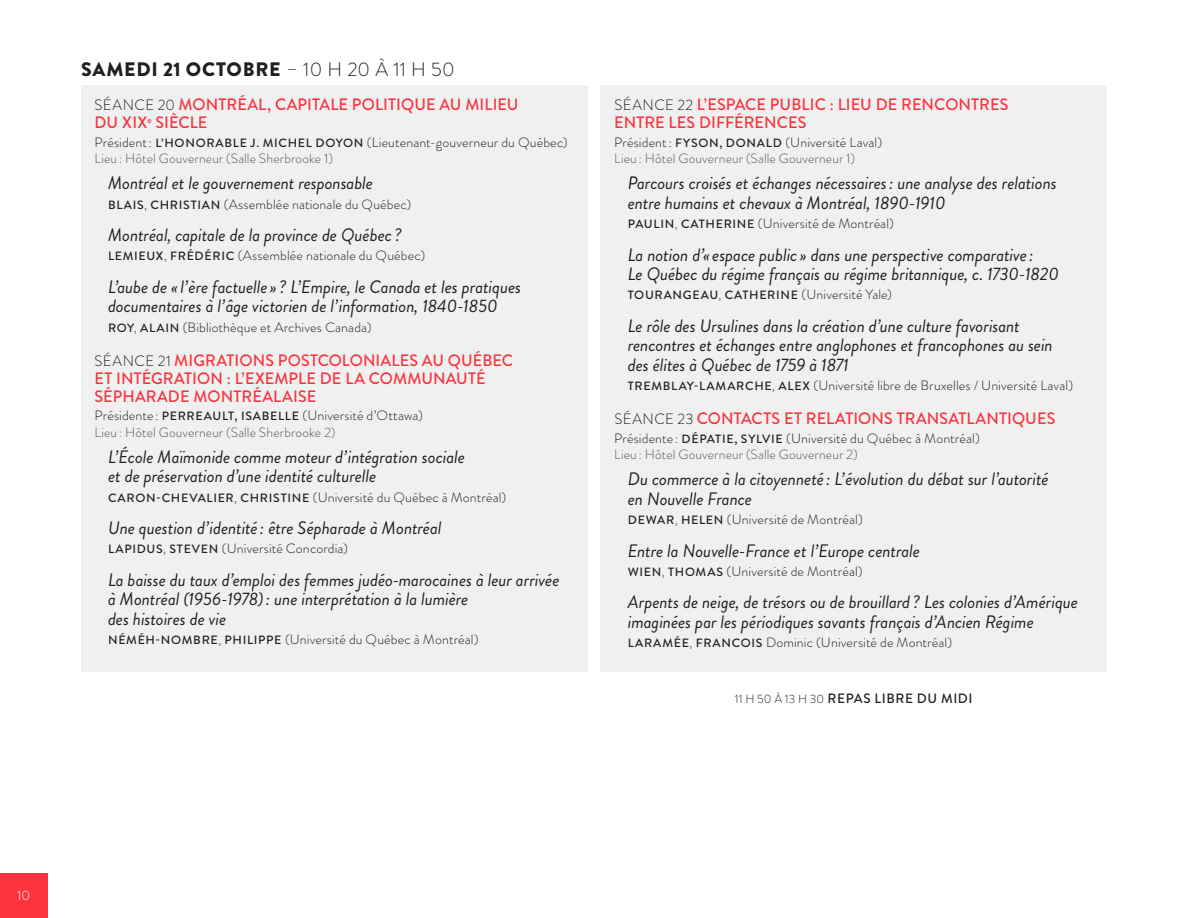
<style>
.page{position:relative;width:1188px;height:918px;background:#fff}
.page>*{position:absolute;margin:0;border:0;box-sizing:border-box;transform-origin:0 0}
.PROG_DATE{font:900 19.5px "Brandon Grotesque";letter-spacing:.035em;color:#231f20}
.PROG_Titre_comm{font:italic 18px/19.5px "Brandon Grotesque";letter-spacing:-.005em;color:#231f20}
.TITRE_SÉANCE_TDM{font:500 16.5px/18px "Brandon Grotesque";letter-spacing:.005em;color:#fb333e}
.Conférenciers_ères{font:300 13.5px "Brandon Grotesque";letter-spacing:.01em;color:#231f20}
.Présidence{font:300 13.5px "Brandon Grotesque";letter-spacing:.005em;color:#231f20}
.LIEU{font:300 13.5px "Brandon Grotesque";letter-spacing:.01em;color:#57585a}
.PROG_COURANT_SANS__h{font:500 13.5px "Brandon Grotesque";letter-spacing:.045em;color:#231f20}
.t1{font:300 13.5px "Brandon Grotesque";color:#fff}
.Conférenciers_ères-2{font:500 12px "Brandon Grotesque";letter-spacing:.055em;color:#231f20}
.s1{font-weight:300}
.s2{font-weight:300;font-size:15px;color:#231f20}
.s3{font-weight:500;font-size:12px}
.s4{font-size:12px}
.s5{font-weight:300;font-size:13.5px}
.s6{font-weight:300;font-size:12px}
</style>
<div class="page">
<div style="left:0;top:874px;width:48px;height:44px;background:#fb333e"></div>
<div style="left:81px;top:85px;width:506px;height:587px;background:#eff1f0"></div>
<div style="left:601px;top:85px;width:506px;height:587px;background:#eff1f0"></div>
<p class="PROG_DATE" style="left:81px;top:55px;width:375px">SAMEDI 21 OCTOBRE <span class="s1">– 10 H 20 À 11 H 50</span></p>
<p class="TITRE_SÉANCE_TDM" style="left:94px;top:96px;width:426px"><span class="s2">SÉANCE 20</span> MONTRÉAL, CAPITALE POLITIQUE AU MILIEU<br>DU XIX<sup>e</sup> SIÈCLE</p>
<p class="Présidence" style="left:94px;top:133px;width:475px">Président: <span class="s3">L’HONORABLE J. MICHEL DOYON</span> (Lieutenant-gouverneur du Québec)</p>
<p class="LIEU" style="left:94px;top:149px;width:240px">Lieu: Hôtel Gouverneur (Salle Sherbrooke 1)</p>
<p class="PROG_Titre_comm" style="left:108px;top:174px;width:267px">Montréal et le gouvernement responsable</p>
<p class="Conférenciers_ères" style="left:108px;top:195px;width:305px"><span class="s3">BLAIS</span><span class="s4">,</span> <span class="s3">CHRISTIAN</span> (Assemblée nationale du Québec)</p>
<p class="PROG_Titre_comm" style="left:108px;top:225px;width:296px">Montréal, capitale de la province de Québec ?</p>
<p class="Conférenciers_ères" style="left:108px;top:247px;width:319px"><span class="s3">LEMIEUX</span><span class="s4">,</span> <span class="s3">FRÉDÉRIC</span> (Assemblée nationale du Québec)</p>
<p class="PROG_Titre_comm" style="left:108px;top:277px;width:415px">L’aube de «l’ère factuelle » ? L’Empire, le Canada et les pratiques documentaires à l’âge victorien de l’information, 1840-1850</p>
<p class="Conférenciers_ères" style="left:108px;top:318px;width:265px"><span class="s3">ROY</span><span class="s4">,</span> <span class="s3">ALAIN</span> (Bibliothèque et Archives Canada)</p>
<p class="TITRE_SÉANCE_TDM" style="left:94px;top:351px;width:420px"><span class="s2">SÉANCE 21</span> MIGRATIONS POSTCOLONIALES AU QUÉBEC<br>ET INTÉGRATION : L’EXEMPLE DE LA COMMUNAUTÉ<br>SÉPHARADE MONTRÉALAISE</p>
<p class="Présidence" style="left:94px;top:406px;width:330px">Présidente: <span class="s3">PERREAULT, ISABELLE</span> (Université d’Ottawa)</p>
<p class="LIEU" style="left:94px;top:423px;width:243px">Lieu: Hôtel Gouverneur (Salle Sherbrooke 2)</p>
<p class="PROG_Titre_comm" style="left:108px;top:447px;width:359px">L’École Maïmonide comme moteur d’intégration sociale et de préservation d’une identité culturelle</p>
<p class="Conférenciers_ères" style="left:108px;top:488px;width:400px"><span class="s3">CARON-CHEVALIER</span><span class="s4">,</span> <span class="s3">CHRISTINE</span> (Université du Québec à Montréal)</p>
<p class="PROG_Titre_comm" style="left:108px;top:518px;width:335px">Une question d’identité : être Sépharade à Montréal</p>
<p class="Conférenciers_ères" style="left:108px;top:539px;width:241px"><span class="s3">LAPIDUS</span><span class="s4">,</span> <span class="s3">STEVEN</span> (Université Concordia)</p>
<p class="PROG_Titre_comm" style="left:108px;top:570px;width:453px">La baisse du taux d’emploi des femmes judéo-marocaines à leur arrivée à Montréal (1956-1978): une interprétation à la lumière<br>des histoires de vie</p>
<p class="Conférenciers_ères" style="left:108px;top:630px;width:372px"><span class="s3">NÉMÉH-NOMBRE</span><span class="s4">,</span> <span class="s3">PHILIPPE</span> (Université du Québec à Montréal)</p>
<p class="TITRE_SÉANCE_TDM" style="left:614px;top:96px;width:396px"><span class="s2">SÉANCE 22</span> L’ESPACE PUBLIC : LIEU DE RENCONTRES<br>ENTRE LES DIFFÉRENCES</p>
<p class="Présidence" style="left:614px;top:133px;width:269px">Président: <span class="s3">FYSON, DONALD</span> (Université Laval)</p>
<p class="LIEU" style="left:614px;top:149px;width:243px">Lieu: Hôtel Gouverneur (Salle Gouverneur 1)</p>
<p class="PROG_Titre_comm" style="left:628px;top:174px;width:431px">Parcours croisés et échanges nécessaires: une analyse des relations entre humains et chevaux à Montréal, 1890-1910</p>
<p class="Conférenciers_ères" style="left:628px;top:214px;width:268px"><span class="s3">PAULIN</span><span class="s4">,</span> <span class="s3">CATHERINE</span> (Université de Montréal)</p>
<p class="PROG_Titre_comm" style="left:628px;top:245px;width:433px">La notion d’« espace public » dans une perspective comparative :<br>Le Québec du régime français au régime britannique, c. 1730-1820</p>
<p class="Conférenciers_ères-2" style="left:628px;top:287px;width:266px">TOURANGEAU<span class="s1">,</span> CATHERINE <span class="s5">(Université Yale)</span></p>
<p class="PROG_Titre_comm" style="left:628px;top:316px;width:427px">Le rôle des Ursulines dans la création d’une culture favorisant rencontres et échanges entre anglophones et francophones au sein des élites à Québec de 1759 à 1871</p>
<p class="Conférenciers_ères" style="left:628px;top:376px;width:447px"><span class="s3">TREMBLAY-LAMARCHE</span><span class="s4">,</span> <span class="s3">ALEX</span> (Université libre de Bruxelles / Université Laval)</p>
<p class="TITRE_SÉANCE_TDM" style="left:614px;top:410px;width:443px"><span class="s2">SÉANCE 23</span> CONTACTS ET RELATIONS TRANSATLANTIQUES</p>
<p class="Présidence" style="left:614px;top:429px;width:367px">Présidente: <span class="s3">DÉPATIE, SYLVIE</span> (Université du Québec à Montréal)</p>
<p class="LIEU" style="left:614px;top:445px;width:245px">Lieu: Hôtel Gouverneur (Salle Gouverneur 2)</p>
<p class="PROG_Titre_comm" style="left:628px;top:470px;width:422px">Du commerce à la citoyenneté : L’évolution du débat sur l’autorité en Nouvelle France</p>
<p class="Conférenciers_ères" style="left:628px;top:510px;width:237px"><span class="s3">DEWAR</span><span class="s4">,</span> <span class="s3">HELEN</span> (Université de Montréal)</p>
<p class="PROG_Titre_comm" style="left:628px;top:541px;width:294px">Entre la Nouvelle-France et l’Europe centrale</p>
<p class="Conférenciers_ères" style="left:628px;top:562px;width:236px"><span class="s3">WIEN</span><span class="s4">,</span> <span class="s3">THOMAS</span> (Université de Montréal)</p>
<p class="PROG_Titre_comm" style="left:628px;top:593px;width:452px">Arpents de neige, de trésors ou de brouillard ? Les colonies d’Amérique imaginées par les périodiques savants français d’Ancien Régime</p>
<p class="Conférenciers_ères" style="left:628px;top:633px;width:326px"><span class="s3">LARAMÉE</span><span class="s4">,</span> <span class="s3">FRANCOIS</span> Dominic (Université de Montréal)</p>
<p class="PROG_COURANT_SANS__h" style="left:735px;top:689px;width:239px"><span class="s6">11 H 50 À 13 H 30</span> REPAS LIBRE DU MIDI</p>
<p class="t1" style="left:17px;top:886px;width:15px">10</p>
</div>
